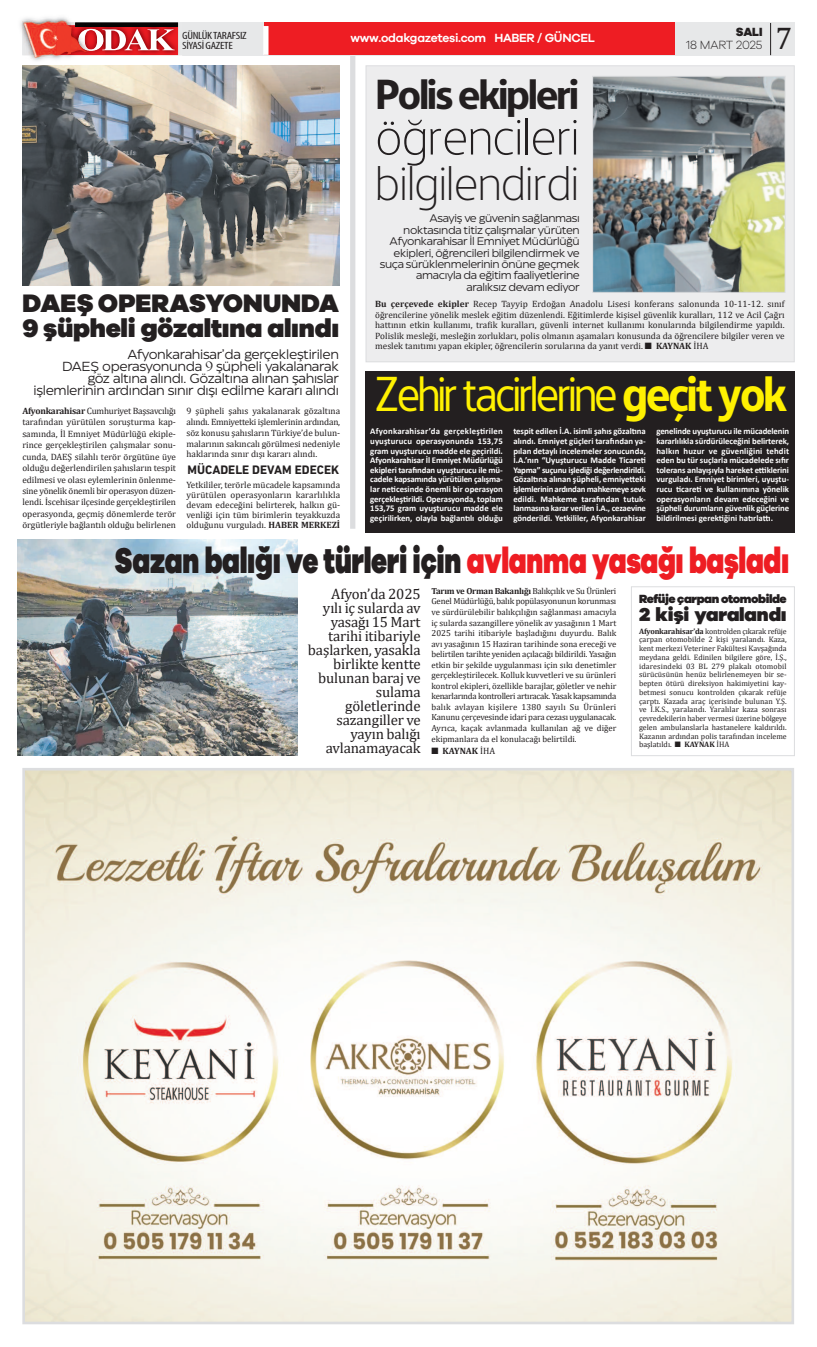
<style>
.page{position:relative;width:817px;height:1347px;background:#fff}
.page>*{position:absolute;margin:0;border:0;box-sizing:border-box;transform-origin:0 0}
.t1{font:200 50.75px "LT Hoop";color:#231f20}
.t2{font:48.82px "LT Hoop";letter-spacing:-.06em;color:#fff101;scale:.93 1}
.t3{font:200 47.77px "LT Hoop";color:#231f20}
.t4{font:700 41.82px "LT Hoop";letter-spacing:-.06em;color:#231f20}
.t5{font:900 36.75px "Galano Grotesque";letter-spacing:-.01em;color:#231f20;scale:.75 1}
.t6{font:31.5px "Cambria";color:#231f20}
.t7{font:900 26.07px/25.4px "Galano Grotesque";letter-spacing:-.01em;color:#231f20}
.t8{font:900 19.25px "Galano Grotesque";letter-spacing:-.01em;color:#231f20}
.t9{font:14.88px/14px "Cambria";letter-spacing:-.01em;color:#231f20;text-align:right}
.t10{font:13.12px/12.2px "Eastman Roman Trial";letter-spacing:-.025em;color:#231f20;text-align:right}
.t11{font:700 12.51px "DIN Next LT Pro";color:#231f20}
.t12{font:600 12.25px "Galano Grotesque";letter-spacing:-.025em;color:#fff}
.t13{font:900 12.25px "Galano Grotesque";letter-spacing:-.035em;color:#231f20}
.t14{font:300 12.25px "Galano Grotesque";letter-spacing:-.01em;color:#231f20}
.t15{font:800 12.25px "Galano Grotesque";color:#231f20}
.t16{font:10.94px/11.4px "Eastman Roman Trial";letter-spacing:-.03em;color:#231f20;text-align:right}
.t17{font:condensed 10.5px/10.5px "Myriad Pro";letter-spacing:-.025em;color:#231f20;scale:1.19 1}
.t18{font:9.19px/11.5px "Cambria";color:#231f20;text-align:justify}
.t19{font:700 9.19px "Cambria";color:#231f20}
.t20{font:700 8.75px/9.6px "Calibri";color:#fff;text-align:justify}
.t21{font:8.75px/10.6px "Cambria";color:#231f20;text-align:justify}
.t22{font:7.88px/8.8px "Cambria";color:#231f20;text-align:justify}
.s1{font-family:"Felix Titling"}
.s2{font-weight:700}
.s3{color:#ee1d23}
.s4{font-weight:400}
</style>
<div class="page">
<div style="left:350px;top:42px;width:5px;height:487px;background:#dcdddf"></div>
<div style="left:22px;top:22px;width:772px;height:33px;background:#e7e8e9"></div>
<img style="left:105px;top:55px;width:74px;height:1px">
<img style="left:174px;top:22px;width:5px;height:33px">
<img style="left:174px;top:27px;width:4px;height:28px">
<img style="left:174px;top:23px;width:4px;height:4px">
<img style="left:20px;top:20px;width:51px;height:41px">
<img style="left:25px;top:55px;width:35px;height:5px">
<img style="left:22px;top:17px;width:49px;height:5px">
<img style="left:22px;top:22px;width:40px;height:33px">
<img style="left:57px;top:25px;width:5px;height:30px">
<svg style="left:62px;top:21px;width:112px;height:34px;background:#c45657"></svg>
<div style="left:264px;top:22px;width:410px;height:33px;background:#ee1d23"></div>
<div style="left:263px;top:26px;width:5px;height:29px;background:#fff"></div>
<hr style="left:769px;top:23px;width:1px;height:32px;background:#231f20">
<img style="left:26px;top:772px;width:763px;height:548px">
<div style="left:22px;top:768px;width:771px;height:556px;border:3px solid #dcdddf"></div>
<img style="left:22px;top:65px;width:317px;height:220px">
<div style="left:366px;top:66px;width:427px;height:295px;background:#ededee"></div>
<div style="left:365px;top:65px;width:429px;height:297px;border:1px solid #dcdddf"></div>
<img style="left:594px;top:78px;width:189px;height:213px">
<div style="left:592px;top:76px;width:193px;height:217px;border:1px solid #dcdddf"></div>
<img style="left:17px;top:540px;width:281px;height:216px">
<div style="left:365px;top:371px;width:429px;height:161px;background:#231f20"></div>
<div style="left:630px;top:586px;width:164px;height:170px;border:1px solid #dcdddf"></div>
<p class="t17" style="left:182px;top:31px;width:56px">GÜNLÜKTARAFSIZ<br>SİYASİGAZETE</p>
<h3 class="t12" style="left:350px;top:33px;width:246px">www.odakgazetesi.com HABER / GÜNCEL</h3>
<h3 class="t15" style="left:735px;top:27px;width:28px">SALI</h3>
<h3 class="t14" style="left:685px;top:41px;width:78px">18 MART 2025</h3>
<h3 class="t6" style="left:775px;top:19px;width:18px">7</h3>
<h3 class="t7" style="left:22px;top:292px;width:318px">DAEŞ OPERASYOnunDA<br>9 şüpheli gözaltına alındı</h3>
<h3 class="t10" style="left:33px;top:349px;width:307px">Afyonkarahisar’da gerçekleştirilen<br>DAEŞ operasyonunda <span class="s1">9</span> şüpheli yakalanarak<br>göz altına alındı. Gözaltına alınan şahıslar işlemlerinin ardından sınır dışı edilme kararı alındı</h3>
<p class="t18" style="left:22px;top:405px;width:155px"><span class="s2">Afyonkarahisar</span> Cumhuriyet Başsavcılığı tarafından yürütülen soruşturma kap&shy;samında, İl Emniyet Müdürlüğü ekiple&shy;rince gerçekleştirilen çalışmalar sonu&shy;cunda, DAEŞ silahlı terör örgütüne üye olduğu değerlendirilen şahısların tespit edilmesi ve olası eylemlerinin önlenme&shy;sine yönelik önemli bir operasyon düzen&shy;lendi. İscehisar ilçesinde gerçekleştirilen operasyonda, geçmiş dönemlerde terör örgütleriyle bağlantılı olduğu belirlenen</p>
<p class="t18" style="left:186px;top:405px;width:155px;line-height:10.8px">9 şüpheli şahıs yakalanarak gözaltına alındı. Emniyetteki işlemlerinin ardından, söz konusu şahısların Türkiye’de bulun&shy;malarının sakıncalı görülmesi nedeniyle haklarında sınır dışı kararı alındı.</p>
<h3 class="t11" style="left:187px;top:466px;width:153px">MÜCADELE DEVAM EDECEK</h3>
<p class="t18" style="left:186px;top:480px;width:155px;line-height:10px">Yetkililer, terörle mücadele kapsamında yürütülen operasyonların kararlılıkla devam edeceğini belirterek, halkın gü&shy;venliği için tüm birimlerin teyakkuzda olduğunu vurguladı. <span class="s2">HABER MERKEZİ</span></p>
<h3 class="t4" style="left:375px;top:80px;width:205px">Polis ekipleri</h3>
<h1 class="t1" style="left:375px;top:119px;width:205px">öğrencileri</h1>
<h3 class="t3" style="left:375px;top:167px;width:205px">bilgilendirdi</h3>
<p class="t16" style="left:379px;top:214px;width:201px">Asayiş ve güvenin sağlanması noktasında titiz çalışmalar yürüten Afyonkarahisar İl Emniyet Müdürlüğü ekipleri, öğrencileri bilgilendirmek ve suça sürüklenmelerinin önüne geçmek amacıyla da eğitim faaliyetlerine aralıksız devam ediyor</p>
<p class="t18" style="left:375px;top:299px;width:410px;line-height:10.5px"><span class="s2">Bu çerçevede ekipler</span> Recep Tayyip Erdoğan Anadolu Lisesi konferans salonunda 10-11-12. sınıf öğrencilerine yönelik meslek eğitim düzenlendi. Eğitimlerde kişisel güvenlik kuralları, 112 ve Acil Çağrı hattının etkin kullanımı, trafik kuralları, güvenli internet kullanımı konularında bilgilendirme yapıldı.<br>Polislik mesleği, mesleğin zorlukları, polis olmanın aşamaları konusunda da öğrencilere bilgiler veren ve meslek tanıtımı yapan ekipler, öğrencilerin sorularına da yanıt verdi. ■ <span class="s2">KAYNAK</span> İHA</p>
<h2 class="t2" style="left:375px;top:377px;width:445px">Zehir tacirlerine <span class="s2">geçit yok</span></h2>
<p class="t20" style="left:370px;top:427px;width:134px">Afyonkarahisar’da gerçekleştirilen uyuşturucu operasyonunda 153,75 gram uyuşturucu madde ele geçirildi.<br>Afyonkarahisar İl Emniyet Müdürlüğü ekipleri tarafından uyuşturucu ile mü&shy;cadele kapsamında yürütülen çalışma&shy;lar neticesinde önemli bir operasyon gerçekleştirildi. Operasyonda, toplam 153,75 gram uyuşturucu madde ele geçirilirken, olayla bağlantılı olduğu</p>
<p class="t20" style="left:513px;top:427px;width:134px">tespit edilen İ.A. isimli şahıs gözaltına alındı. Emniyet güçleri tarafından ya&shy;pılan detaylı incelemeler sonucunda, İ.A.’nın “Uyuşturucu Madde Ticareti Yapma” suçunu işlediği değerlendirildi.<br>Gözaltına alınan şüpheli, emniyetteki işlemlerinin ardından mahkemeye sevk edildi. Mahkeme tarafından tutuk&shy;lanmasına karar verilen İ.A., cezaevine gönderildi. Yetkililer, Afyonkarahisar</p>
<p class="t20" style="left:656px;top:427px;width:134px">genelinde uyuşturucu ile mücadelenin kararlılıkla sürdürüleceğini belirterek, halkın huzur ve güvenliğini tehdit eden bu tür suçlarla mücadelede sıfır tolerans anlayışıyla hareket ettiklerini vurguladı. Emniyet birimleri, uyuştu&shy;rucu ticareti ve kullanımına yönelik operasyonların devam edeceğini ve şüpheli durumların güvenlik güçlerine bildirilmesi gerektiğini hatırlattı.</p>
<h3 class="t5" style="left:115px;top:547px;width:900px">Sazan balığı ve türleri için <span class="s3">avlanma yasağı başladı</span></h3>
<h3 class="t9" style="left:308px;top:586px;width:114px">Afyon’da 2025<br>yılı iç sularda av yasağı 15 Mart tarihi itibariyle başlarken, yasakla birlikte kentte bulunan baraj ve sulama göletlerinde sazangiller ve yayın balığı avlanamayacak</h3>
<p class="t21" style="left:431px;top:585px;width:186px"><span class="s2">Tarım ve Orman Bakanlığı</span> Balıkçılık ve Su Ürünleri Genel Müdürlüğü, balık popülasyonunun korunması ve sürdürülebilir balıkçılığın sağlanması amacıyla iç sularda sazangillere yönelik av yasağının 1 Mart 2025 tarihi itibariyle başladığını duyurdu. Balık avı yasağının 15 Haziran tarihinde sona ereceği ve belirtilen tarihte yeniden açılacağı bildirildi. Yasağın etkin bir şekilde uygulanması için sıkı denetimler gerçekleştirilecek. Kolluk kuvvetleri ve su ürünleri kontrol ekipleri, özellikle barajlar, göletler ve nehir kenarlarında kontrolleri artıracak. Yasak kapsamında balık avlayan kişilere 1380 sayılı Su Ürünleri Kanunu çerçevesinde idari para cezası uygulanacak.<br>Ayrıca, kaçak avlanmada kullanılan ağ ve diğer ekipmanlara da el konulacağı belirtildi.</p>
<p class="t19" style="left:431px;top:745px;width:65px">■ KAYNAK <span class="s4">İHA</span></p>
<h3 class="t13" style="left:638px;top:594px;width:149px">Refüje çarpan otomobilde</h3>
<h3 class="t8" style="left:638px;top:607px;width:149px">2 kişi yaralandı</h3>
<p class="t22" style="left:638px;top:626px;width:149px"><span class="s2">Afyonkarahisar’da</span> kontrolden çıkarak refüje çarpan otomobilde 2 kişi yaralandı. Kaza, kent merkezi Veteriner Fakültesi Kavşağında meydana geldi. Edinilen bilgilere göre, İ.Ş., idaresindeki 03 BL 279 plakalı otomobil sürücüsünün henüz belirlenemeyen bir se&shy;bepten ötürü direksiyon hakimiyetini kay&shy;betmesi sonucu kontrolden çıkarak refüje çarptı. Kazada araç içerisinde bulunan Y.Ş. ve İ.K.S., yaralandı. Yaralılar kaza sonrası çevredekilerin haber vermesi üzerine bölgeye gelen ambulanslarla hastanelere kaldırıldı.<br>Kazanın ardından polis tarafından inceleme başlatıldı. ■ <span class="s2">KAYNAK</span> İHA</p>
</div>
